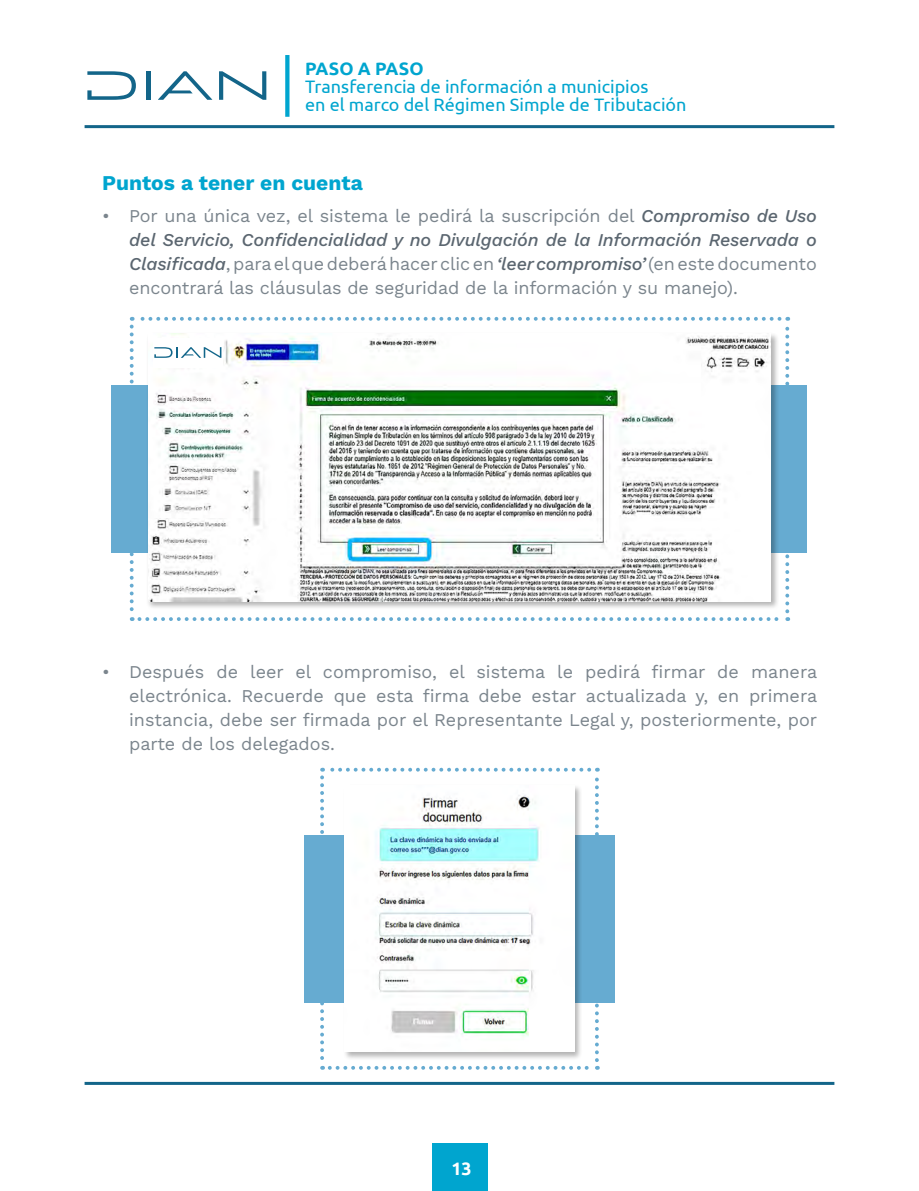
<style>
.page{position:relative;width:919px;height:1191px;background:#fff}
.page>*{position:absolute;margin:0;border:0;box-sizing:border-box;transform-origin:0 0}
.t1{font:700 21px "Work Sans";color:#00a5cf}
.t2{font:18px/24px "Work Sans";letter-spacing:-.005em;color:#7b858d;text-align:justify}
.t3{font:18px/18px "Ubuntu";color:#00a5cf}
.t4{font:700 18px "Ubuntu";color:#00a5cf}
.t5{font:700 18px "Ubuntu";color:#fff}
.s1{font-weight:500;font-style:italic;color:#5b6670}
</style>
<div class="page">
<hr style="left:85px;top:1082px;width:749px;height:3px;background:#136589">
<hr style="left:85px;top:125px;width:749px;height:3px;background:#136589">
<svg style="left:158px;top:71px;width:54px;height:29px"></svg>
<svg style="left:87px;top:71px;width:49px;height:29px"></svg>
<hr style="left:146px;top:71px;width:4px;height:29px;background:#136589">
<svg style="left:219px;top:71px;width:47px;height:29px"></svg>
<svg style="left:285px;top:55px;width:4px;height:62px"></svg>
<div style="left:432px;top:1143px;width:56px;height:48px;background:#00a5cf"></div>
<div style="left:112px;top:385px;width:695px;height:168px;background:#66abd1"></div>
<svg style="left:320px;top:777px;width:4px;height:292px"></svg>
<svg style="left:330px;top:1066px;width:268px;height:3px"></svg>
<svg style="left:595px;top:767px;width:3px;height:293px"></svg>
<svg style="left:322px;top:767px;width:267px;height:4px"></svg>
<div style="left:304px;top:835px;width:310px;height:167px;background:#66abd1"></div>
<div style="left:343px;top:783px;width:240px;height:277px;background:#000;opacity:.3"></div>
<img style="left:344px;top:785px;width:230px;height:267px">
<svg style="left:130px;top:317px;width:659px;height:304px"></svg>
<p class="t4" style="left:305px;top:58px;width:120px">PASO A PASO</p>
<p class="t3" style="left:305px;top:77px;width:383px">Transferencia de información a municipios<br>en el marco del Régimen Simple de Tributación</p>
<p class="t1" style="left:102px;top:167px;width:262px">Puntos a tener en cuenta</p>
<p class="t2" style="left:129px;top:203px;width:689px;text-indent:-27px">• Por una única vez, el sistema le pedirá la suscripción del <span class="s1">Compromiso de Uso del Servicio, Confidencialidad y no Divulgación de la Información Reservada o Clasificada</span>, para el que deberá hacer clic en <span class="s1">‘leer compromiso’</span> (en este documento encontrará las cláusulas de seguridad de la información y su manejo).</p>
<p class="t2" style="left:129px;top:659px;width:689px;text-indent:-27px">• Después de leer el compromiso, el sistema le pedirá firmar de manera electrónica. Recuerde que esta firma debe estar actualizada y, en primera instancia, debe ser firmada por el Representante Legal y, posteriormente, por parte de los delegados.</p>
<p class="t5" style="left:451px;top:1158px;width:22px">13</p>
</div>
